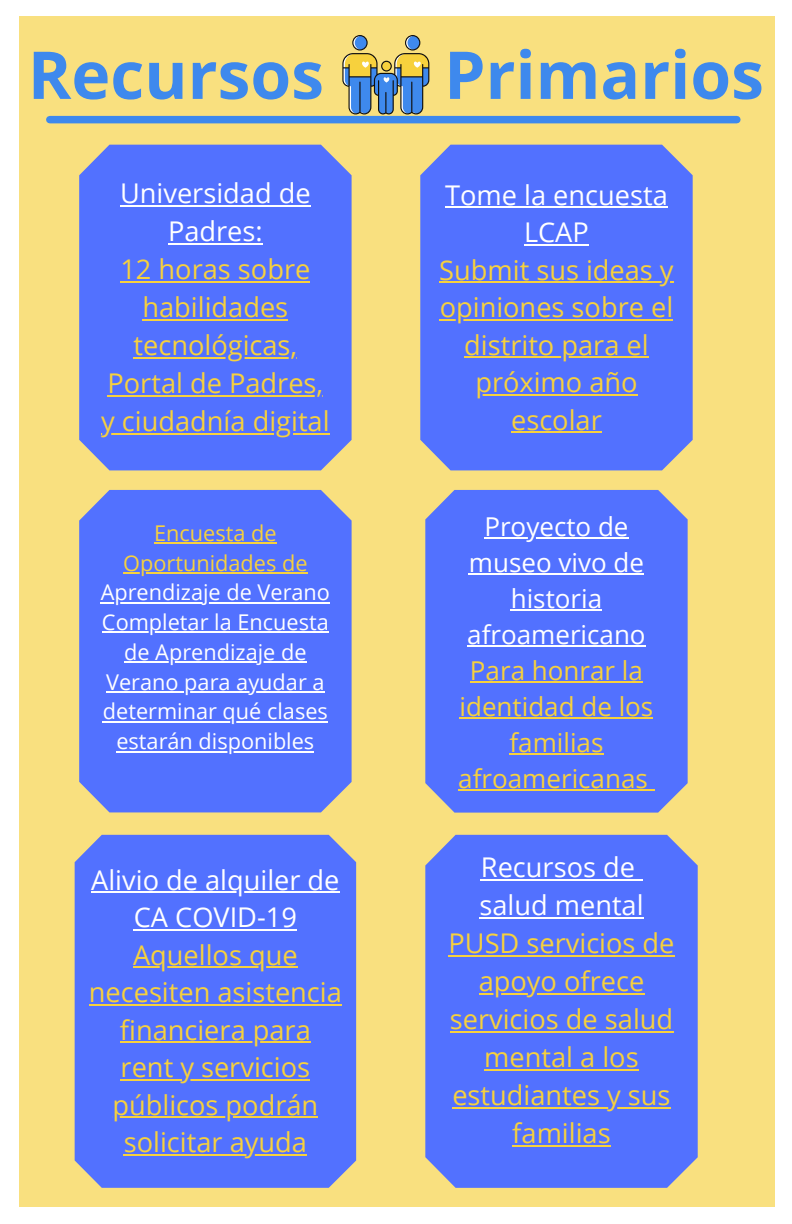
<style>
.page{position:relative;width:792px;height:1224px;background:#fff}
.page>*{position:absolute;margin:0;border:0;box-sizing:border-box;transform-origin:0 0}
.t1{font:700 66px "Open Sans";color:#3e89ed}
.t2{font:27.2px/37.6px "Open Sans";color:#f7d13d;text-align:center}
.t3{font:27.2px/38px "Open Sans";color:#fff;text-align:center}
.t4{font:26px/36px "Open Sans";color:#f7d13d;text-align:center}
.t5{font:26px/36px "Open Sans";color:#fff;text-align:center}
.t6{font:21.8px/29.8px "Open Sans";color:#fff;text-align:center}
.t7{font:21.8px/29.8px "Open Sans";color:#f7d13d;text-align:center}
.s1{color:#fff}
</style>
<div class="page">
<div style="left:20px;top:16px;width:755px;height:1190px;background:#f9e07f"></div>
<div style="left:79px;top:145px;width:273px;height:325px;background:#5271ff"></div>
<hr style="left:120px;top:205px;width:191px;height:2px;background:#fff">
<hr style="left:168px;top:243px;width:95px;height:2px;background:#fff">
<hr style="left:120px;top:281px;width:190px;height:2px;background:#f7d13d">
<hr style="left:142px;top:319px;width:146px;height:2px;background:#f7d13d">
<hr style="left:134px;top:357px;width:163px;height:2px;background:#f7d13d">
<hr style="left:108px;top:395px;width:215px;height:2px;background:#f7d13d">
<hr style="left:101px;top:433px;width:229px;height:2px;background:#f7d13d">
<div style="left:420px;top:145px;width:273px;height:325px;background:#5271ff"></div>
<hr style="left:445px;top:206px;width:223px;height:2px;background:#fff">
<hr style="left:524px;top:244px;width:65px;height:1px;background:#fff">
<hr style="left:439px;top:281px;width:235px;height:2px;background:#f7d13d">
<hr style="left:440px;top:319px;width:233px;height:1px;background:#f7d13d">
<hr style="left:464px;top:356px;width:185px;height:2px;background:#f7d13d">
<hr style="left:475px;top:394px;width:163px;height:1px;background:#f7d13d">
<hr style="left:511px;top:431px;width:91px;height:2px;background:#f7d13d">
<div style="left:79px;top:490px;width:273px;height:322px;background:#5271ff"></div>
<hr style="left:154px;top:542px;width:123px;height:2px;background:#f7d13d">
<hr style="left:123px;top:572px;width:185px;height:2px;background:#f7d13d">
<hr style="left:101px;top:602px;width:229px;height:2px;background:#fff">
<hr style="left:102px;top:632px;width:227px;height:1px;background:#fff">
<hr style="left:124px;top:661px;width:183px;height:2px;background:#fff">
<hr style="left:106px;top:691px;width:219px;height:2px;background:#fff">
<hr style="left:103px;top:721px;width:225px;height:2px;background:#fff">
<hr style="left:116px;top:751px;width:198px;height:1px;background:#fff">
<div style="left:425px;top:490px;width:263px;height:323px;background:#5271ff"></div>
<hr style="left:484px;top:537px;width:145px;height:2px;background:#fff">
<hr style="left:469px;top:573px;width:175px;height:2px;background:#fff">
<hr style="left:511px;top:609px;width:91px;height:2px;background:#fff">
<hr style="left:467px;top:645px;width:179px;height:2px;background:#fff">
<hr style="left:470px;top:681px;width:173px;height:2px;background:#f7d13d">
<hr style="left:460px;top:717px;width:193px;height:2px;background:#f7d13d">
<hr style="left:509px;top:753px;width:94px;height:2px;background:#f7d13d">
<hr style="left:458px;top:789px;width:190px;height:2px;background:#f7d13d">
<svg style="left:648px;top:789px;width:7px;height:2px"></svg>
<div style="left:75px;top:835px;width:281px;height:353px;background:#5271ff"></div>
<hr style="left:91px;top:891px;width:249px;height:2px;background:#fff">
<hr style="left:134px;top:929px;width:163px;height:1px;background:#fff">
<hr style="left:133px;top:966px;width:165px;height:2px;background:#f7d13d">
<hr style="left:89px;top:1004px;width:253px;height:1px;background:#f7d13d">
<hr style="left:120px;top:1041px;width:191px;height:2px;background:#f7d13d">
<hr style="left:121px;top:1079px;width:189px;height:1px;background:#f7d13d">
<hr style="left:112px;top:1116px;width:206px;height:2px;background:#f7d13d">
<hr style="left:124px;top:1154px;width:183px;height:1px;background:#f7d13d">
<div style="left:425px;top:835px;width:273px;height:353px;background:#5271ff"></div>
<hr style="left:481px;top:879px;width:154px;height:1px;background:#fff">
<hr style="left:479px;top:917px;width:165px;height:1px;background:#fff">
<hr style="left:448px;top:955px;width:227px;height:1px;background:#f7d13d">
<hr style="left:479px;top:993px;width:165px;height:2px;background:#f7d13d">
<hr style="left:450px;top:1031px;width:223px;height:2px;background:#f7d13d">
<hr style="left:484px;top:1069px;width:155px;height:2px;background:#f7d13d">
<hr style="left:452px;top:1107px;width:219px;height:2px;background:#f7d13d">
<hr style="left:512px;top:1145px;width:99px;height:2px;background:#f7d13d">
<div style="left:50px;top:116px;width:687px;height:7px;background:#3e89ed"></div>
<svg style="left:342px;top:35px;width:87px;height:80px"></svg>
<p class="t1" style="left:28px;top:28px;width:298px">Recursos</p>
<p class="t1" style="left:444px;top:28px;width:321px">Primarios</p>
<p class="t3" style="left:120px;top:174px;width:192px">Universidad de<br>Padres:</p>
<p class="t2" style="left:101px;top:250px;width:230px">12 horas sobre habilidades tecnológicas,<br>Portal de Padres, y ciudadnía digital</p>
<p class="t7" style="left:101px;top:517px;width:231px">Encuesta de<br>Oportunidades de<br><span class="s1">Aprendizaje de Verano</span></p>
<p class="t6" style="left:102px;top:607px;width:228px">Completar la Encuesta de Aprendizaje de<br>Verano para ayudar a determinar qué clases estarán disponibles</p>
<p class="t2" style="left:89px;top:860px;width:254px"><span class="s1">Alivio de alquiler de<br>CA COVID-19<br></span>Aquellos que necesiten asistencia financiera para</p>
<p class="t2" style="left:112px;top:1048px;width:207px">rent y servicios públicos podrán solicitar ayuda</p>
<p class="t3" style="left:445px;top:175px;width:224px">Tome la encuesta</p>
<p class="t3" style="left:524px;top:213px;width:66px">LCAP</p>
<p class="t2" style="left:439px;top:250px;width:236px">Submit sus ideas y opiniones sobre el distrito para el próximo año escolar</p>
<p class="t5" style="left:467px;top:508px;width:180px">Proyecto de museo vivo de historia afroamericano</p>
<p class="t4" style="left:458px;top:652px;width:197px">Para honrar la identidad de los familias afroamericanas</p>
<p class="t3" style="left:481px;top:847px;width:156px">Recursos de</p>
<p class="t3" style="left:479px;top:885px;width:166px">salud mental</p>
<p class="t2" style="left:448px;top:923px;width:228px">PUSD servicios de apoyo ofrece servicios de salud mental a los estudiantes y sus familias</p>
</div>
